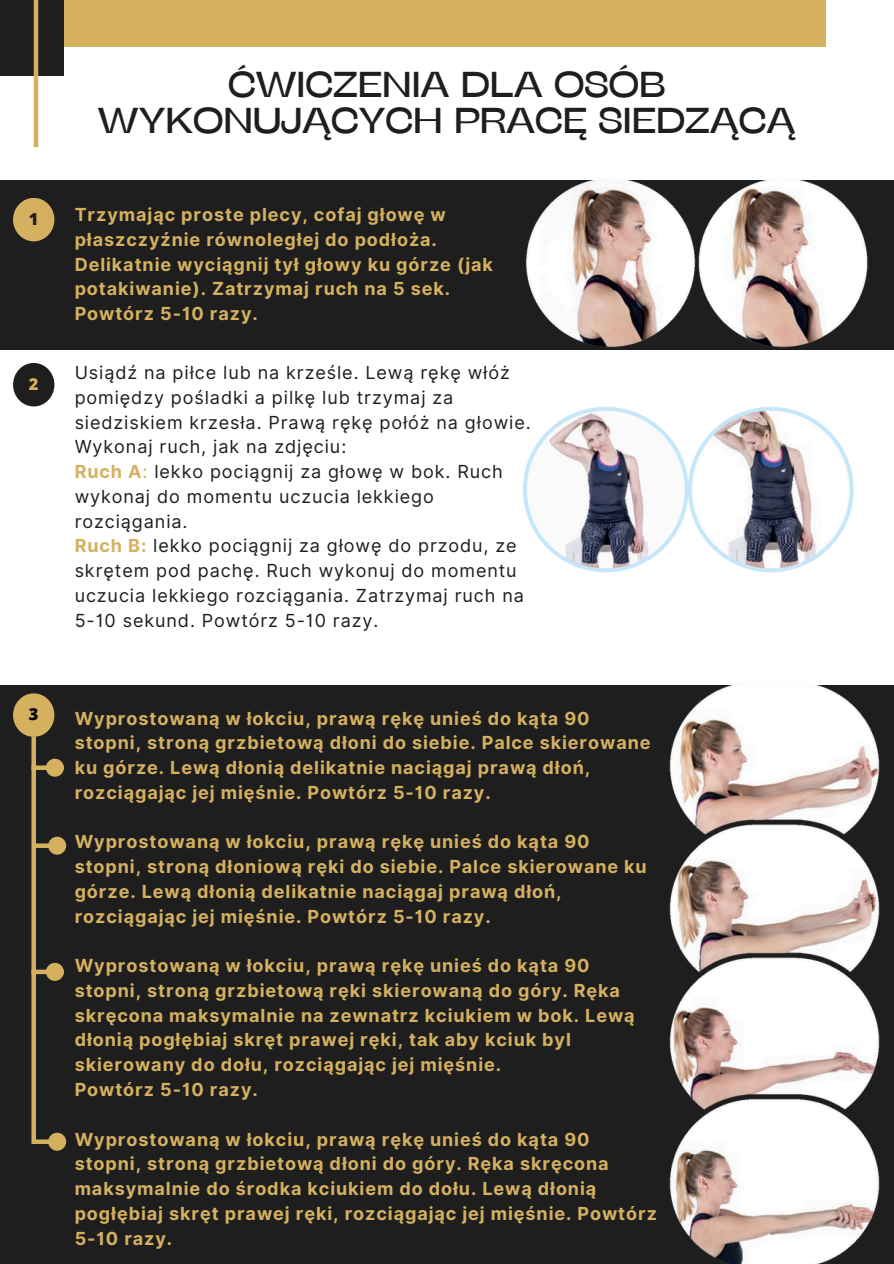
<style>
.page{position:relative;width:894px;height:1264px;background:#fff}
.page>*{position:absolute;margin:0;border:0;box-sizing:border-box;transform-origin:0 0}
.t1{font:36px/36px "Stinger Wide";color:#1e1e1e;text-align:center}
.t2{font:700 18px/24.8px "Inter";letter-spacing:.05em;color:#d5b15f}
.t3{font:18px/24.8px "Inter";letter-spacing:.05em;color:#1e1e1e}
.t4{font:800 16.5px "Open Sans";color:#000}
.t5{font:800 16.5px "Open Sans";color:#d5b15f}
.t6{font:800 16.5px "Open Sans";color:#1e1e1e}
.s1{font-weight:700;color:#d5b15f}
.s2{color:#d5b15f}
</style>
<div class="page">
<div style="left:0;top:0;width:825px;height:47px;background:#d5b15f"></div>
<div style="left:0;top:0;width:64px;height:76px;background:#1e1e1e"></div>
<hr style="left:34px;top:0;width:4px;height:147px;background:#d5b15f">
<div style="left:0;top:180px;width:893px;height:170px;background:#1e1e1e"></div>
<img style="left:526px;top:180px;width:342px;height:168px">
<img style="left:523px;top:406px;width:331px;height:167px">
<div style="left:0;top:684px;width:893px;height:579px;background:#1e1e1e"></div>
<img style="left:617px;top:684px;width:276px;height:579px">
<div style="left:13px;top:693px;width:41px;height:43px;background:#d5b15f;border-radius:50%"></div>
<div style="left:31px;top:737px;width:5px;height:406px;background:#d5b15f"></div>
<div style="left:31px;top:765px;width:16px;height:5px;background:#d5b15f"></div>
<div style="left:48px;top:761px;width:14px;height:13px;background:#d5b15f;border-radius:50%"></div>
<div style="left:46px;top:758px;width:18px;height:18px;border:4px solid #d5b15f;border-radius:50%"></div>
<div style="left:34px;top:843px;width:15px;height:5px;background:#d5b15f"></div>
<div style="left:50px;top:839px;width:14px;height:13px;background:#d5b15f;border-radius:50%"></div>
<div style="left:48px;top:836px;width:18px;height:18px;border:4px solid #d5b15f;border-radius:50%"></div>
<div style="left:31px;top:969px;width:16px;height:5px;background:#d5b15f"></div>
<div style="left:48px;top:965px;width:14px;height:13px;background:#d5b15f;border-radius:50%"></div>
<div style="left:46px;top:962px;width:18px;height:18px;border:4px solid #d5b15f;border-radius:50%"></div>
<svg style="left:36px;top:1139px;width:12px;height:4px"></svg>
<div style="left:50px;top:1134px;width:14px;height:14px;background:#d5b15f;border-radius:50%"></div>
<div style="left:48px;top:1132px;width:18px;height:18px;border:4px solid #d5b15f;border-radius:50%"></div>
<div style="left:13px;top:363px;width:41px;height:43px;background:#1e1e1e;border-radius:50%"></div>
<div style="left:13px;top:198px;width:41px;height:43px;background:#d5b15f;border-radius:50%"></div>
<h2 class="t6" style="left:29px;top:207px;width:11px">1</h2>
<h2 class="t5" style="left:29px;top:372px;width:11px">2</h2>
<p class="t4" style="left:29px;top:702px;width:11px">3</p>
<p class="t1" style="left:98px;top:65px;width:698px">ĆWICZENIA DLA OSÓB<br>WYKONUJĄCYCH PRACĘ SIEDZĄCĄ</p>
<p class="t2" style="left:75px;top:202px;width:419px">Trzymając proste plecy, cofaj głowę w płaszczyźnie równoległej do podłoża.<br>Delikatnie wyciągnij tył głowy ku górze (jak potakiwanie). Zatrzymaj ruch na 5 sek.<br>Powtórz 5-10 razy.</p>
<h1 class="t3" style="left:75px;top:360px;width:457px">Usiądź na piłce lub na krześle. Lewą rękę włóż pomiędzy pośladki a pilkę lub trzymaj za siedziskiem krzesła. Prawą rękę połóż na głowie.<br>Wykonaj ruch, jak na zdjęciu:</h1>
<p class="t3" style="left:75px;top:459px;width:429px"><span class="s1">Ruch A</span><span class="s2">:</span> lekko pociągnij za głowę w bok. Ruch wykonaj do momentu uczucia lekkiego rozciągania.</p>
<p class="t3" style="left:75px;top:533px;width:450px"><span class="s1">Ruch B:</span> lekko pociągnij za głowę do przodu, ze skrętem pod pachę. Ruch wykonuj do momentu uczucia lekkiego rozciągania. Zatrzymaj ruch na 5-10 sekund. Powtórz 5-10 razy.</p>
<p class="t2" style="left:75px;top:705px;width:577px">Wyprostowaną w łokciu, prawą rękę unieś do kąta 90 stopni, stroną grzbietową dłoni do siebie. Palce skierowane ku górze. Lewą dłonią delikatnie naciągaj prawą dłoń, rozciągając jej mięśnie. Powtórz 5-10 razy.</p>
<p class="t2" style="left:75px;top:829px;width:573px">Wyprostowaną w łokciu, prawą rękę unieś do kąta 90 stopni, stroną dłoniową ręki do siebie. Palce skierowane ku górze. Lewą dłonią delikatnie naciągaj prawą dłoń, rozciągając jej mięśnie. Powtórz 5-10 razy.</p>
<p class="t2" style="left:75px;top:953px;width:561px">Wyprostowaną w łokciu, prawą rękę unieś do kąta 90 stopni, stroną grzbietową ręki skierowaną do góry. Ręka skręcona maksymalnie na zewnatrz kciukiem w bok. Lewą dłonią pogłębiaj skręt prawej ręki, tak aby kciuk byl skierowany do dołu, rozciągając jej mięśnie.<br>Powtórz 5-10 razy.</p>
<p class="t2" style="left:75px;top:1126px;width:583px">Wyprostowaną w łokciu, prawą rękę unieś do kąta 90 stopni, stroną grzbietową dłoni do góry. Ręka skręcona maksymalnie do środka kciukiem do dołu. Lewą dłonią pogłębiaj skręt prawej ręki, rozciągając jej mięśnie. Powtórz 5-10 razy.</p>
</div>
